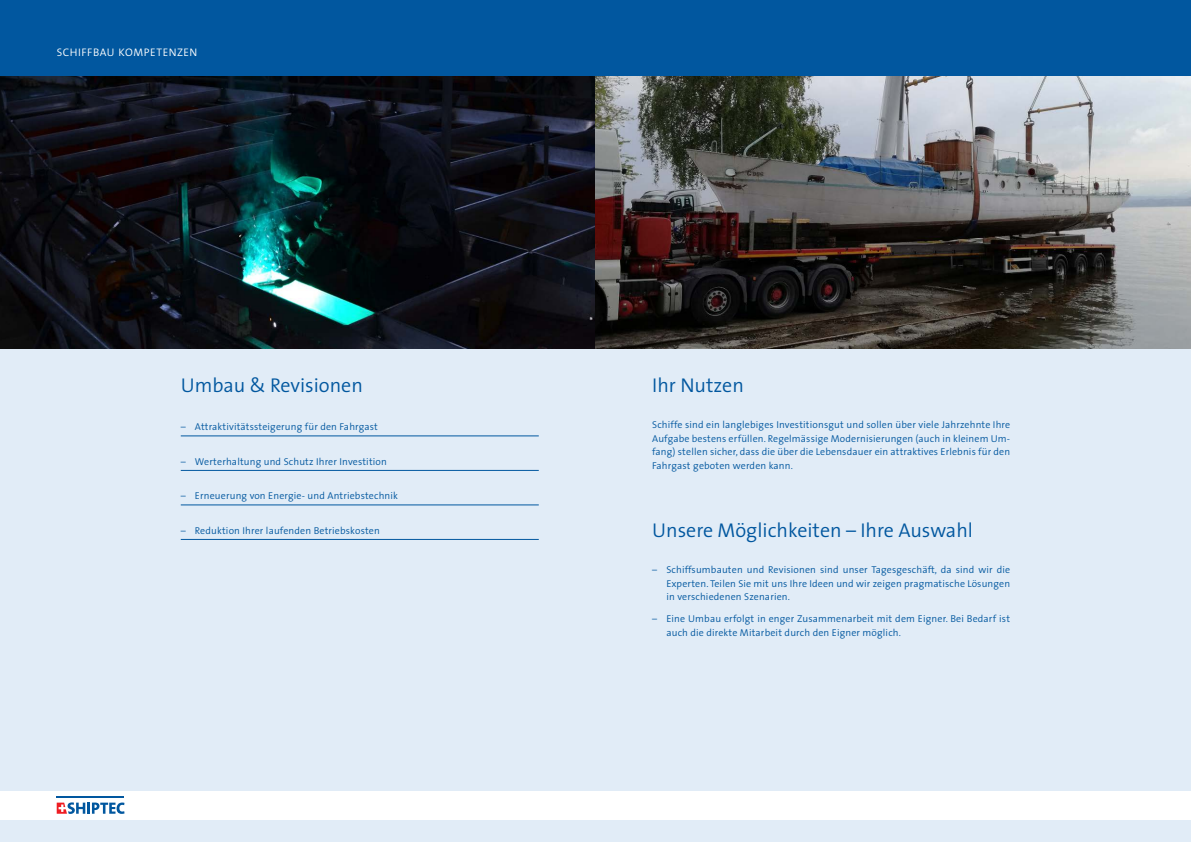
<style>
.page{position:relative;width:1191px;height:842px;background:#fff}
.page>*{position:absolute;margin:0;border:0;box-sizing:border-box;transform-origin:0 0}
.Titel{font:300 20px "The Sans";color:#01579f}
.Überschrift{font:300 11px "The Sans";letter-spacing:.05em;color:#fff}
.Lauftext{font:300 10px/13.5px "The Sans";letter-spacing:.015em;color:#01579f;text-align:justify}
.Lauftext_Aufzählung{font:300 10px "The Sans";letter-spacing:.015em;color:#01579f}
</style>
<div class="page">
<div style="left:0;top:0;width:1191px;height:77px;background:#01579f"></div>
<div style="left:0;top:349px;width:1191px;height:493px;background:#e1ecf7"></div>
<div style="left:0;top:791px;width:1191px;height:28px;background:#fff"></div>
<svg style="left:57px;top:802px;width:68px;height:12px"></svg>
<hr style="left:57px;top:796px;width:67px;height:2px;background:#01579f">
<hr style="left:181px;top:436px;width:358px;height:1px;background:#01579f">
<hr style="left:181px;top:470px;width:358px;height:1px;background:#01579f">
<hr style="left:181px;top:505px;width:358px;height:1px;background:#01579f">
<hr style="left:181px;top:539px;width:358px;height:1px;background:#01579f">
<img style="left:0;top:77px;width:1191px;height:272px">
<p class="Überschrift" style="left:57px;top:43px;width:142px">SCHIFFBAU KOMPETENZEN</p>
<p class="Titel" style="left:181px;top:368px;width:184px">Umbau &amp; Revisionen</p>
<p class="Lauftext_Aufzählung" style="left:181px;top:418px;width:199px">– Attraktivitätssteigerung für den Fahrgast</p>
<p class="Lauftext_Aufzählung" style="left:181px;top:453px;width:208px">– Werterhaltung und Schutz Ihrer Investition</p>
<p class="Lauftext_Aufzählung" style="left:181px;top:487px;width:219px">– Erneuerung von Energie- und Antriebstechnik</p>
<p class="Lauftext_Aufzählung" style="left:181px;top:522px;width:201px">– Reduktion Ihrer laufenden Betriebskosten</p>
<p class="Titel" style="left:652px;top:368px;width:93px">Ihr Nutzen</p>
<p class="Lauftext" style="left:652px;top:418px;width:359px">Schiffe sind ein langlebiges Investitionsgut und sollen über viele Jahrzehnte Ihre Aufgabe bestens erfüllen. Regelmässige Modernisierungen (auch in kleinem Um&shy;fang) stellen sicher, dass die über die Lebensdauer ein attraktives Erlebnis für den Fahrgast geboten werden kann.</p>
<p class="Titel" style="left:652px;top:513px;width:322px">Unsere Möglichkeiten – Ihre Auswahl</p>
<p class="Lauftext" style="left:666px;top:563px;width:345px;text-indent:-14px">– Schiffsumbauten und Revisionen sind unser Tagesgeschäft, da sind wir die Experten. Teilen Sie mit uns Ihre Ideen und wir zeigen pragmatische Lösungen in verschiedenen Szenarien.</p>
<p class="Lauftext" style="left:666px;top:612px;width:345px;text-indent:-14px">– Eine Umbau erfolgt in enger Zusammenarbeit mit dem Eigner. Bei Bedarf ist auch die direkte Mitarbeit durch den Eigner möglich.</p>
</div>
